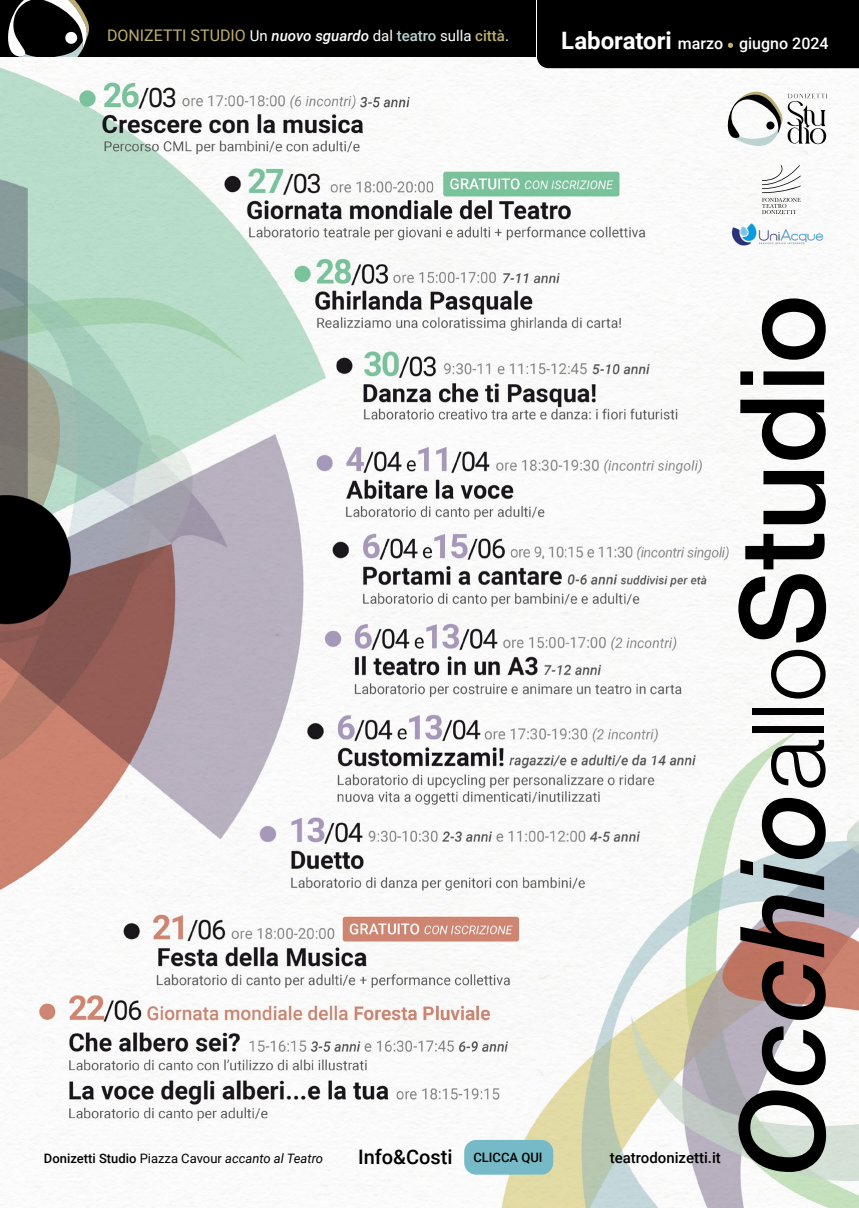
<style>
.page{position:relative;width:859px;height:1208px;background:#fff}
.page>*{position:absolute;margin:0;border:0;box-sizing:border-box;transform-origin:0 0}
.t1{font:500 20px "Roboto";color:#000}
.t2{font:16px "Roboto";color:#bdae6f}
.t3{font:500 16px "Roboto";color:#fff}
.t4{font:500 15px "Roboto";color:#000}
.t5{font:500 13px "Roboto";color:#000}
.s1{font-size:15px;color:#fff}
.s2{font-weight:500;font-style:italic;font-size:15px;color:#fff}
.s3{font-weight:500;font-size:15px;color:#bdd3d2}
.s4{font-weight:500;font-size:15px}
.s5{font-weight:700;font-size:24px}
.s6{font-weight:400}
.s7{font-weight:400;font-style:italic}
</style>
<div class="page">
<img style="left:0;top:56px;width:859px;height:1151px">
<svg style="left:738px;top:1026px;width:88px;height:146px"></svg>
<svg style="left:740px;top:798px;width:86px;height:222px"></svg>
<svg style="left:771px;top:740px;width:55px;height:47px"></svg>
<div style="left:753px;top:726px;width:71px;height:7px;background:#000"></div>
<div style="left:753px;top:708px;width:71px;height:6px;background:#000"></div>
<svg style="left:771px;top:650px;width:55px;height:48px"></svg>
<svg style="left:738px;top:534px;width:88px;height:108px"></svg>
<svg style="left:763px;top:471px;width:63px;height:53px"></svg>
<svg style="left:740px;top:400px;width:86px;height:60px"></svg>
<svg style="left:740px;top:371px;width:84px;height:14px"></svg>
<svg style="left:762px;top:298px;width:64px;height:62px"></svg>
<svg style="left:728px;top:90px;width:99px;height:56px"></svg>
<svg style="left:762px;top:165px;width:38px;height:49px"></svg>
<img style="left:725px;top:216px;width:102px;height:40px">
<div style="left:0;top:0;width:859px;height:56px;background:#000"></div>
<svg style="left:536px;top:0;width:323px;height:69px"></svg>
<svg style="left:8px;top:0;width:81px;height:56px"></svg>
<div style="left:464px;top:1140px;width:89px;height:34px;background:#75bac6;border-radius:12px"></div>
<p class="t2" style="left:107px;top:24px;width:403px">DONIZETTI STUDIO <span class="s1">Un</span> <span class="s2">nuovo sguardo</span> <span class="s1">dal</span> <span class="s3">teatro</span> <span class="s1">sulla</span> <span class="s4">città</span><span class="s1">.</span></p>
<p class="t3" style="left:561px;top:32px;width:269px"><span class="s5">Laboratori</span> marzo giugno 2024</p>
<p class="t5" style="left:44px;top:1149px;width:281px">Donizetti Studio <span class="s6">Piazza Cavour</span> <span class="s7">accanto al Teatro</span></p>
<h1 class="t1" style="left:358px;top:1143px;width:96px">Info&amp;Costi</h1>
<p class="t4" style="left:610px;top:1147px;width:113px">teatrodonizetti.it</p>
<p class="t5" style="left:473px;top:1148px;width:71px">CLICCA QUI</p>
</div>
